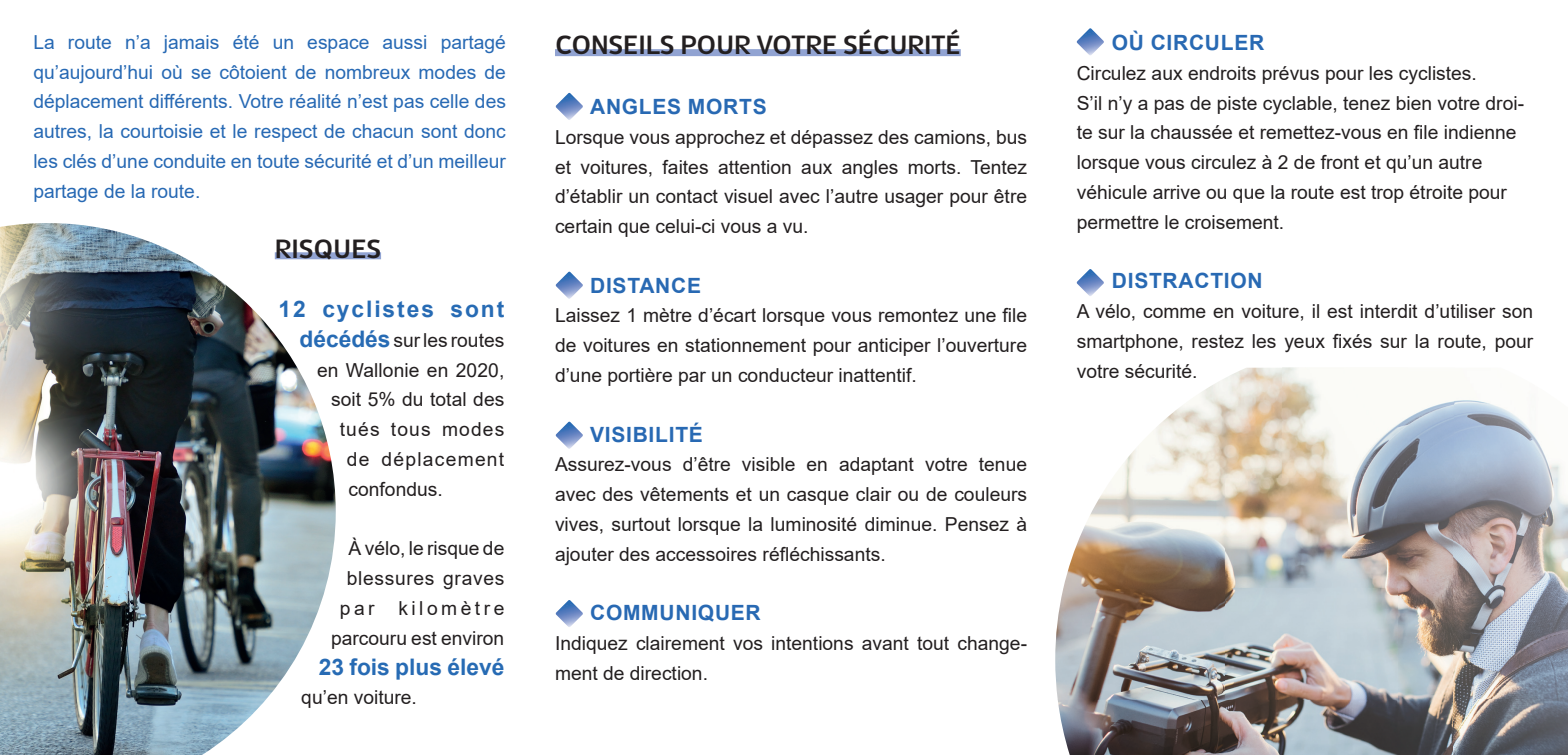
<style>
.page{position:relative;width:1568px;height:755px;background:#fff}
.page>*{position:absolute;margin:0;border:0;box-sizing:border-box;transform-origin:0 0}
.t1{font:500 24.5px "AWSR120";color:#231f20}
.t2{font:700 22.75px "Arial";letter-spacing:.085em;color:#276bb4}
.t3{font:700 22.75px "Arial";color:#276bb4}
.t4{font:700 21px "Arial";letter-spacing:.035em;color:#2869b3}
.t5{font:19.25px/29.8px "Arial";color:#231f20;text-align:justify}
.t6{font:19.25px/29.8px "Arial";color:#2769b4;text-align:justify}
.t7{font:19.25px "Arial";letter-spacing:.06em;color:#231f20}
.t8{font:19.25px "Arial";letter-spacing:.065em;color:#231f20}
.s1{font-weight:700;font-size:22.75px;color:#276bb4}
</style>
<div class="page">
<img style="left:0;top:223px;width:336px;height:531px">
<div style="left:275px;top:252px;width:106px;height:7px;background:#91a3d2"></div>
<div style="left:555px;top:49px;width:406px;height:7px;background:#91a3d2"></div>
<img style="left:1114px;top:367px;width:340px;height:110px">
<img style="left:1454px;top:400px;width:114px;height:354px">
<img style="left:1063px;top:477px;width:334px;height:111px">
<img style="left:1397px;top:477px;width:57px;height:277px">
<img style="left:1055px;top:588px;width:342px;height:111px">
<img style="left:1057px;top:699px;width:340px;height:55px">
<svg style="left:555px;top:93px;width:28px;height:27px"></svg>
<svg style="left:555px;top:271px;width:28px;height:27px"></svg>
<svg style="left:555px;top:421px;width:28px;height:27px"></svg>
<svg style="left:555px;top:600px;width:28px;height:26px"></svg>
<svg style="left:1076px;top:28px;width:28px;height:27px"></svg>
<svg style="left:1076px;top:269px;width:28px;height:27px"></svg>
<p class="t6" style="left:33px;top:27px;width:474px">La route n’a jamais été un espace aussi partagé qu’aujourd’hui où se côtoient de nombreux modes de déplacement différents. Votre réalité n’est pas celle des autres, la courtoisie et le respect de chacun sont donc les clés d’une conduite en toute sécurité et d’un meilleur partage de la route.</p>
<p class="t1" style="left:555px;top:29px;width:407px">CONSEILS POUR VOTRE SÉCURITÉ</p>
<p class="t4" style="left:590px;top:92px;width:178px">ANGLES MORTS</p>
<p class="t5" style="left:555px;top:122px;width:473px">Lorsque vous approchez et dépassez des camions, bus et voitures, faites attention aux angles morts. Tentez d’établir un contact visuel avec l’autre usager pour être certain que celui-ci vous a vu.</p>
<p class="t1" style="left:275px;top:232px;width:108px">RISQUES</p>
<p class="t2" style="left:278px;top:293px;width:227px">12 cyclistes sont</p>
<p class="t5" style="left:299px;top:325px;width:206px"><span class="s1">décédés</span>sur les routes</p>
<p class="t5" style="left:317px;top:354px;width:189px">en Wallonie en 2020,</p>
<p class="t5" style="left:331px;top:384px;width:175px">soit 5% du total des</p>
<p class="t7" style="left:340px;top:416px;width:166px">tués tous modes</p>
<p class="t8" style="left:347px;top:445px;width:159px">de déplacement</p>
<p class="t5" style="left:349px;top:473px;width:96px">confondus.</p>
<p class="t5" style="left:331px;top:533px;width:175px;text-align:right">À vélo, le risque de blessures graves par kilomètre parcouru est environ</p>
<p class="t3" style="left:319px;top:650px;width:187px">23 fois plus élevé</p>
<p class="t5" style="left:301px;top:682px;width:117px">qu’en voiture.</p>
<p class="t4" style="left:590px;top:270px;width:112px">DISTANCE</p>
<p class="t5" style="left:555px;top:300px;width:473px">Laissez 1 mètre d’écart lorsque vous remontez une file de voitures en stationnement pour anticiper l’ouverture d’une portière par un conducteur inattentif.</p>
<p class="t4" style="left:590px;top:419px;width:114px">VISIBILITÉ</p>
<p class="t5" style="left:555px;top:449px;width:473px">Assurez-vous d’être visible en adaptant votre tenue avec des vêtements et un casque clair ou de couleurs vives, surtout lorsque la luminosité diminue. Pensez à ajouter des accessoires réfléchissants.</p>
<p class="t4" style="left:590px;top:597px;width:172px">COMMUNIQUER</p>
<p class="t5" style="left:555px;top:628px;width:473px">Indiquez clairement vos intentions avant tout change&shy;ment de direction.</p>
<p class="t4" style="left:1112px;top:28px;width:154px">OÙ CIRCULER</p>
<p class="t5" style="left:1076px;top:58px;width:449px;text-align:left">Circulez aux endroits prévus pour les cyclistes.<br>S’il n’y a pas de piste cyclable, tenez bien votre droi&shy;te sur la chaussée et remettez-vous en file indienne lorsque vous circulez à 2 de front et qu’un autre véhicule arrive ou que la route est trop étroite pour permettre le croisement.</p>
<p class="t4" style="left:1112px;top:266px;width:152px">DISTRACTION</p>
<p class="t5" style="left:1076px;top:296px;width:458px">A vélo, comme en voiture, il est interdit d’utiliser son smartphone, restez les yeux fixés sur la route, pour votre sécurité.</p>
</div>
